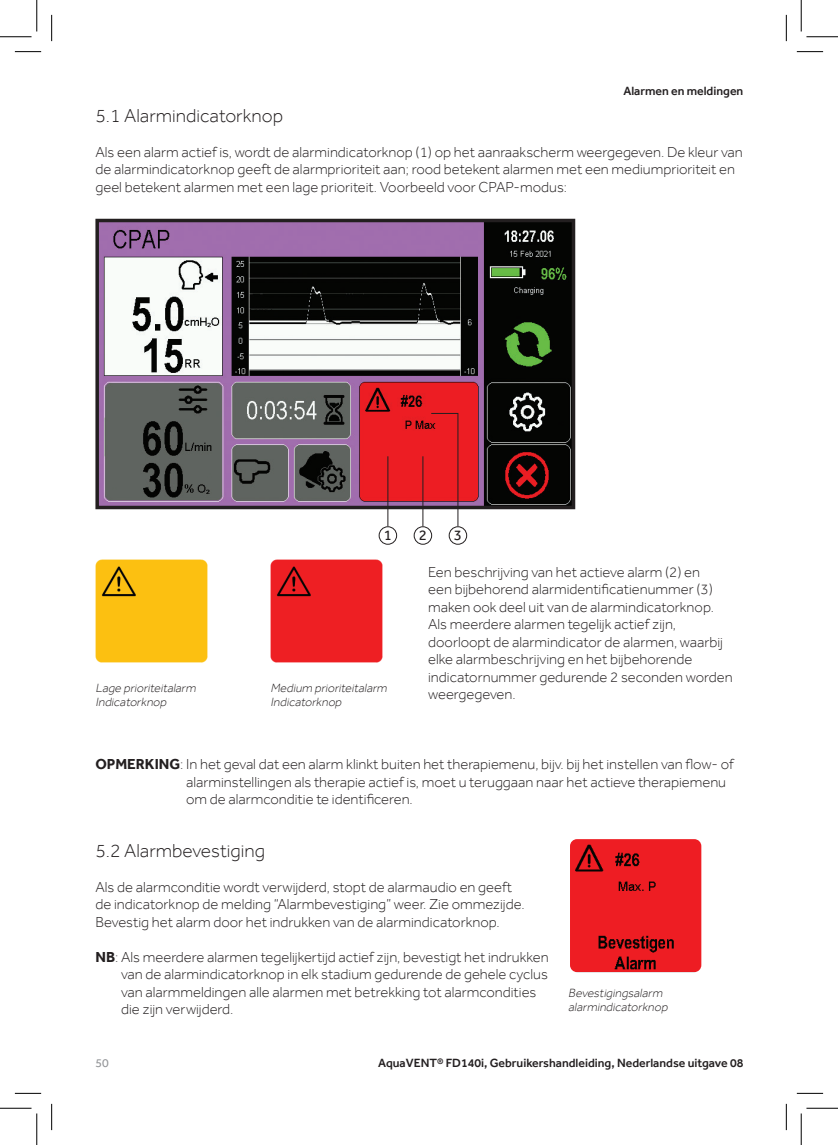
<style>
.page{position:relative;width:838px;height:1145px;background:#fff}
.page>*{position:absolute;margin:0;border:0;box-sizing:border-box;transform-origin:0 0}
.Paragraph_Style_1{font:300 19.25px "Effra";color:#231f20}
.Paragraph_Style_1-2{font:300 14.88px/17.5px "Effra";color:#231f20}
.t1{font:14.88px "Effra";color:#231f20}
.Paragraph_Style_1-3{font:italic 300 12.25px/14px "Effra";color:#231f20}
.t2{font:500 12.25px "Effra";color:#231f20}
.t3{font:12.25px "Effra";color:#939598}
.s1{font-weight:700}
</style>
<div class="page">
<svg style="left:95px;top:218px;width:481px;height:293px"></svg>
<img style="left:95px;top:559px;width:113px;height:104px">
<img style="left:270px;top:559px;width:113px;height:104px">
<img style="left:570px;top:839px;width:131px;height:133px">
<hr style="left:387px;top:456px;width:1px;height:70px;background:#231f20">
<div style="left:378px;top:526px;width:19px;height:19px;border:1px solid #231f20;border-radius:50%"></div>
<hr style="left:422px;top:456px;width:1px;height:70px;background:#231f20">
<div style="left:413px;top:526px;width:19px;height:19px;border:1px solid #231f20;border-radius:50%"></div>
<div style="left:448px;top:526px;width:19px;height:19px;border:1px solid #231f20;border-radius:50%"></div>
<svg style="left:430px;top:413px;width:29px;height:114px"></svg>
<svg style="left:15px;top:51px;width:26px;height:1px"></svg>
<svg style="left:796px;top:51px;width:27px;height:1px"></svg>
<svg style="left:15px;top:1093px;width:26px;height:1px"></svg>
<svg style="left:796px;top:1093px;width:27px;height:1px"></svg>
<svg style="left:51px;top:15px;width:1px;height:26px"></svg>
<svg style="left:51px;top:1104px;width:1px;height:26px"></svg>
<svg style="left:786px;top:15px;width:1px;height:26px"></svg>
<svg style="left:786px;top:1104px;width:1px;height:26px"></svg>
<hr style="left:0;top:36px;width:32px;height:1px;background:#000">
<hr style="left:806px;top:36px;width:31px;height:1px;background:#000">
<hr style="left:0;top:1108px;width:32px;height:1px;background:#000">
<hr style="left:806px;top:1108px;width:31px;height:1px;background:#000">
<hr style="left:36px;top:0;width:1px;height:31px;background:#000">
<hr style="left:36px;top:1113px;width:1px;height:32px;background:#000">
<hr style="left:800px;top:0;width:1px;height:31px;background:#000">
<hr style="left:800px;top:1113px;width:1px;height:32px;background:#000">
<p class="t2" style="left:623px;top:84px;width:121px">Alarmen en meldingen</p>
<p class="Paragraph_Style_1" style="left:95px;top:104px;width:189px">5.1 Alarmindicatorknop</p>
<p class="Paragraph_Style_1-2" style="left:95px;top:143px;width:648px">Als een alarm actief is, wordt de alarmindicatorknop (1) op het aanraakscherm weergegeven. De kleur van de alarmindicatorknop geeft de alarmprioriteit aan; rood betekent alarmen met een mediumprioriteit en geel betekent alarmen met een lage prioriteit. Voorbeeld voor CPAP-modus:</p>
<p class="t1" style="left:383px;top:526px;width:10px">1</p>
<p class="t1" style="left:418px;top:526px;width:10px">2</p>
<p class="t1" style="left:453px;top:526px;width:10px">3</p>
<p class="Paragraph_Style_1-3" style="left:95px;top:681px;width:106px">Lageprioriteitalarm<br>Indicatorknop</p>
<p class="Paragraph_Style_1-3" style="left:270px;top:681px;width:122px">Medium prioriteitalarm<br>Indicatorknop</p>
<p class="Paragraph_Style_1-2" style="left:428px;top:563px;width:306px">Een beschrijving van het actieve alarm (2) en<br>een bijbehorend alarmidentificatienummer (3) maken ook deel uit van de alarmindicatorknop.<br>Als meerdere alarmen tegelijk actief zijn, doorloopt de alarmindicator de alarmen, waarbij elke alarmbeschrijving en het bijbehorende indicatornummer gedurende 2 seconden worden weergegeven.</p>
<p class="Paragraph_Style_1-2" style="left:186px;top:755px;width:549px;text-indent:-91px"><span class="s1">OPMERKING</span>: In het geval dat een alarm klinkt buiten het therapiemenu, bijv. bij het instellen van flow- of alarminstellingen als therapie actief is, moet u teruggaan naar het actieve therapiemenu om de alarmconditie te identificeren.</p>
<p class="Paragraph_Style_1" style="left:95px;top:839px;width:171px">5.2 Alarmbevestiging</p>
<p class="Paragraph_Style_1-2" style="left:95px;top:878px;width:431px">Als de alarmconditie wordt verwijderd, stopt de alarmaudio en geeft de indicatorknop de melding “Alarmbevestiging” weer. Zie ommezijde.<br>Bevestig het alarm door het indrukken van de alarmindicatorknop.</p>
<p class="Paragraph_Style_1-2" style="left:121px;top:948px;width:429px;text-indent:-26px"><span class="s1">NB</span>: Als meerdere alarmen tegelijkertijd actief zijn, bevestigt het indrukken van de alarmindicatorknop in elk stadium gedurende de gehele cyclus van alarmmeldingen alle alarmen met betrekking tot alarmcondities die zijn verwijderd.</p>
<p class="Paragraph_Style_1-3" style="left:568px;top:985px;width:105px">Bevestigingsalarm alarmindicatorknop</p>
<p class="t3" style="left:95px;top:1055px;width:15px">50</p>
<p class="t2" style="left:378px;top:1055px;width:366px">AquaVENT® FD140i, Gebruikershandleiding, Nederlandse uitgave 08</p>
</div>
